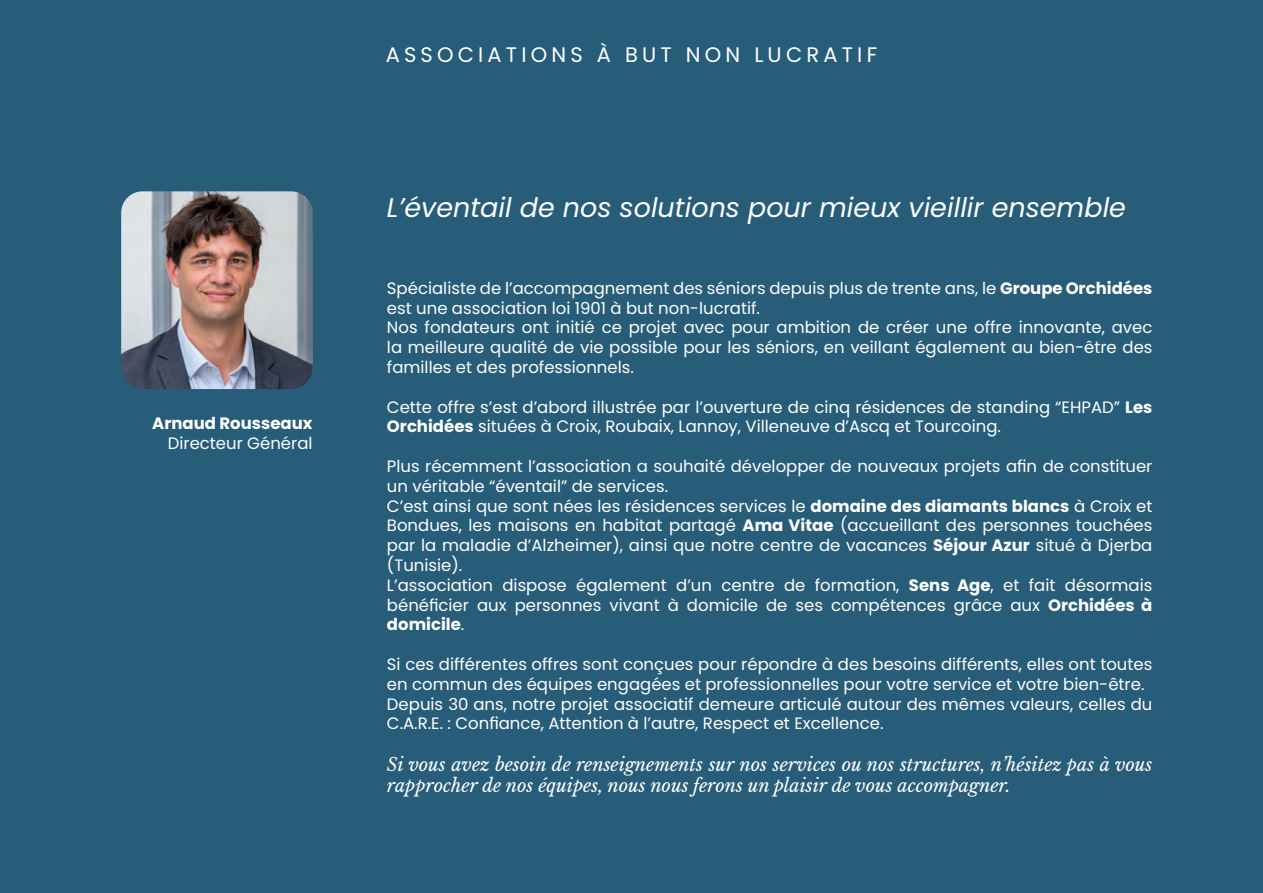
<style>
.page{position:relative;width:1263px;height:893px;background:#275d79}
.page>*{position:absolute;margin:0;border:0;box-sizing:border-box;transform-origin:0 0}
.t1{font:italic 27px "Poppins";color:#fff}
.t2{font:21px "Poppins";letter-spacing:.2em;color:#fff}
.t3{font:italic 18px/21.6px "Libre Baskerville";color:#fff}
.t4{font:16.5px/19.8px "Poppins";color:#fff}
.t5{font:700 16.5px "Poppins";color:#fff}
.s1{font-weight:700}
</style>
<div class="page">
<img style="left:121px;top:191px;width:192px;height:198px">
<p class="t5" style="left:152px;top:414px;width:162px">Arnaud Rousseaux</p>
<p class="t4" style="left:168px;top:433px;width:146px">Directeur Général</p>
<p class="t2" style="left:386px;top:42px;width:493px">ASSOCIATIONS À BUT NON LUCRATIF</p>
<h1 class="t1" style="left:387px;top:192px;width:740px">L’éventail de nos solutions pour mieux vieillir ensemble</h1>
<p class="t4" style="left:387px;top:278px;width:767px">Spécialiste de l’accompagnement des séniors depuis plus de trente ans, le <span class="s1">Groupe Orchidées </span>est une association loi 1901 à but non-lucratif.<br>Nos fondateurs ont initié ce projet avec pour ambition de créer une offre innovante, avec la meilleure qualité de vie possible pour les séniors, en veillant également au bien-être des familles et des professionnels.</p>
<p class="t4" style="left:387px;top:397px;width:767px">Cette offre s’est d’abord illustrée par l’ouverture de cinq résidences de standing “EHPAD” <span class="s1">Les<br>Orchidées</span> situées à Croix, Roubaix, Lannoy, Villeneuve d’Ascq et Tourcoing.</p>
<p class="t4" style="left:387px;top:456px;width:767px">Plus récemment l’association a souhaité développer de nouveaux projets afin de constituer un véritable “éventail” de services.<br>C’est ainsi que sont nées les résidences services le <span class="s1">domaine des diamants blancs</span> à Croix et Bondues, les maisons en habitat partagé <span class="s1">Ama Vitae</span> (accueillant des personnes touchées par la maladie d’Alzheimer), ainsi que notre centre de vacances <span class="s1">Séjour Azur</span> situé à Djerba (Tunisie).<br>L’association dispose également d’un centre de formation, <span class="s1">Sens Age</span>, et fait désormais bénéficier aux personnes vivant à domicile de ses compétences grâce aux <span class="s1">Orchidées à domicile</span>.</p>
<p class="t4" style="left:387px;top:654px;width:767px">Si ces différentes offres sont conçues pour répondre à des besoins différents, elles ont toutes en commun des équipes engagées et professionnelles pour votre service et votre bien-être.<br>Depuis 30 ans, notre projet associatif demeure articulé autour des mêmes valeurs, celles du C.A.R.E. : Confiance, Attention à l’autre, Respect et Excellence.</p>
<p class="t3" style="left:387px;top:754px;width:767px">Si vous avez besoin de renseignements sur nos services ou nos structures, n’hésitez pas à vous rapprocher de nos équipes, nous nous ferons un plaisir de vous accompagner.</p>
</div>
